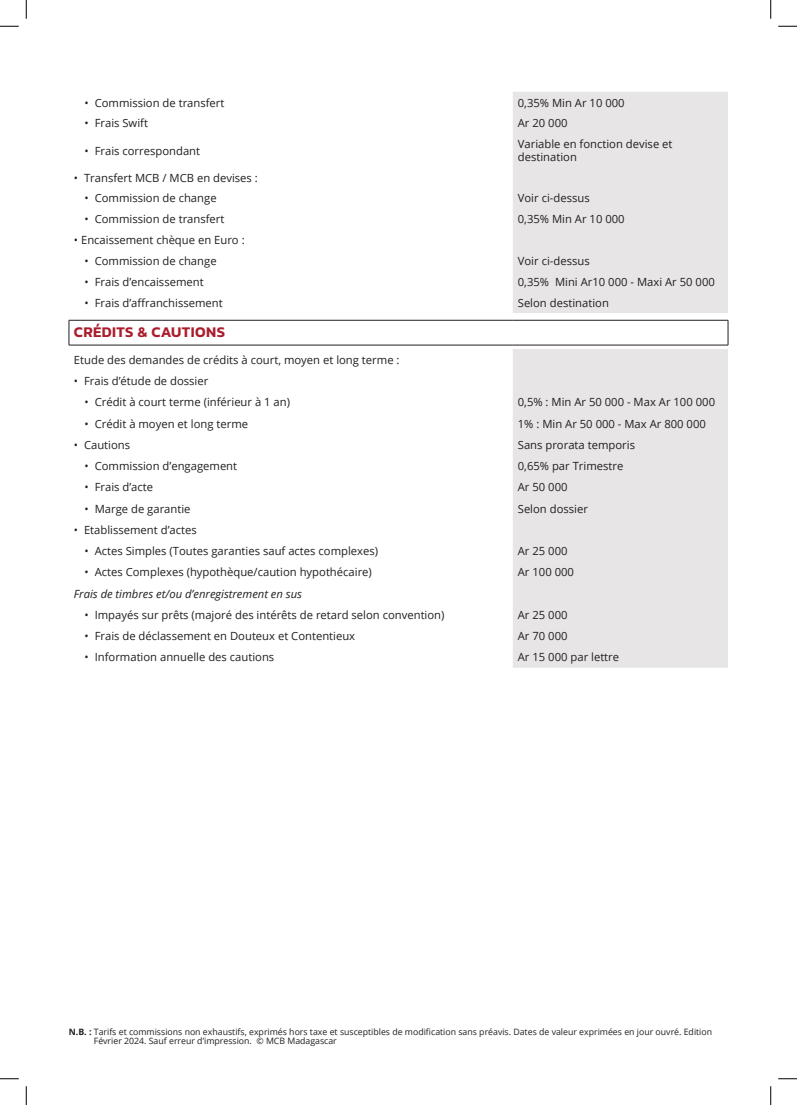
<style>
.page{position:relative;width:797px;height:1105px;background:#fff}
.page>*{position:absolute;margin:0;border:0;box-sizing:border-box;transform-origin:0 0}
.t1{font:600 15px "Kanit";letter-spacing:.025em;color:#aa1d2d}
.t2{font:11.25px/13.5px "Open Sans";color:#231f20}
.t3{font:italic 11.25px "Open Sans";color:#231f20}
.t4{font:8.75px/8.8px "Open Sans";color:#231f20}
.s1{font-weight:700}
</style>
<div class="page">
<div style="left:513px;top:92px;width:215px;height:576px;background:#e7e5e5"></div>
<svg style="left:69px;top:313px;width:659px;height:36px"></svg>
<svg style="left:0;top:25px;width:19px;height:2px"></svg>
<svg style="left:778px;top:25px;width:19px;height:2px"></svg>
<svg style="left:0;top:1078px;width:19px;height:1px"></svg>
<svg style="left:778px;top:1078px;width:19px;height:1px"></svg>
<svg style="left:25px;top:0;width:2px;height:19px"></svg>
<svg style="left:25px;top:1086px;width:2px;height:19px"></svg>
<svg style="left:770px;top:0;width:1px;height:19px"></svg>
<svg style="left:770px;top:1086px;width:1px;height:19px"></svg>
<p class="t2" style="left:85px;top:95px;width:141px">• Commission de transfert</p>
<p class="t2" style="left:518px;top:95px;width:108px">0,35% Min Ar 10 000</p>
<p class="t2" style="left:85px;top:116px;width:65px">• Frais Swift</p>
<p class="t2" style="left:518px;top:116px;width:51px">Ar 20 000</p>
<p class="t2" style="left:85px;top:143px;width:117px">• Frais correspondant</p>
<p class="t2" style="left:518px;top:137px;width:156px">Variable en fonction devise et destination</p>
<p class="t2" style="left:74px;top:170px;width:185px">• Transfert MCB / MCB en devises :</p>
<p class="t2" style="left:85px;top:191px;width:133px">• Commission de change</p>
<p class="t2" style="left:518px;top:191px;width:73px">Voir ci-dessus</p>
<p class="t2" style="left:85px;top:212px;width:141px">• Commission de transfert</p>
<p class="t2" style="left:518px;top:212px;width:108px">0,35% Min Ar 10 000</p>
<p class="t2" style="left:74px;top:233px;width:172px">• Encaissement chèque en Euro :</p>
<p class="t2" style="left:85px;top:254px;width:133px">• Commission de change</p>
<p class="t2" style="left:518px;top:254px;width:73px">Voir ci-dessus</p>
<p class="t2" style="left:85px;top:275px;width:121px">• Frais d’encaissement</p>
<p class="t2" style="left:518px;top:275px;width:198px">0,35% Mini Ar10 000 - Maxi Ar 50 000</p>
<p class="t2" style="left:85px;top:296px;width:140px">• Frais d’affranchissement</p>
<p class="t2" style="left:518px;top:296px;width:93px">Selon destination</p>
<h1 class="t1" style="left:74px;top:321px;width:152px">CRÉDITS &amp; CAUTIONS</h1>
<p class="t2" style="left:74px;top:353px;width:327px">Etude des demandes de crédits à court, moyen et long terme :</p>
<p class="t2" style="left:74px;top:374px;width:136px">• Frais d’étude de dossier</p>
<p class="t2" style="left:85px;top:395px;width:207px">• Crédit à court terme (inférieur à 1 an)</p>
<p class="t2" style="left:518px;top:395px;width:199px">0,5% : Min Ar 50 000 - Max Ar 100 000</p>
<p class="t2" style="left:85px;top:416px;width:165px">• Crédit à moyen et long terme</p>
<p class="t2" style="left:518px;top:416px;width:189px">1% : Min Ar 50 000 - Max Ar 800 000</p>
<p class="t2" style="left:74px;top:438px;width:58px">• Cautions</p>
<p class="t2" style="left:518px;top:438px;width:119px">Sans prorata temporis</p>
<p class="t2" style="left:85px;top:459px;width:154px">• Commission d’engagement</p>
<p class="t2" style="left:518px;top:459px;width:107px">0,65% par Trimestre</p>
<p class="t2" style="left:85px;top:480px;width:70px">• Frais d’acte</p>
<p class="t2" style="left:518px;top:480px;width:51px">Ar 50 000</p>
<p class="t2" style="left:85px;top:501px;width:107px">• Marge de garantie</p>
<p class="t2" style="left:518px;top:501px;width:72px">Selon dossier</p>
<p class="t2" style="left:74px;top:523px;width:124px">• Etablissement d’actes</p>
<p class="t2" style="left:85px;top:544px;width:295px">• Actes Simples (Toutes garanties sauf actes complexes)</p>
<p class="t2" style="left:518px;top:544px;width:51px">Ar 25 000</p>
<p class="t2" style="left:85px;top:565px;width:289px">• Actes Complexes (hypothèque/caution hypothécaire)</p>
<p class="t2" style="left:518px;top:565px;width:58px">Ar 100 000</p>
<p class="t3" style="left:74px;top:586px;width:229px">Frais de timbres et/ou d’enregistrement en sus</p>
<p class="t2" style="left:85px;top:608px;width:361px">• Impayés sur prêts (majoré des intérêts de retard selon convention)</p>
<p class="t2" style="left:518px;top:608px;width:51px">Ar 25 000</p>
<p class="t2" style="left:85px;top:629px;width:272px">• Frais de déclassement en Douteux et Contentieux</p>
<p class="t2" style="left:518px;top:629px;width:51px">Ar 70 000</p>
<p class="t2" style="left:85px;top:650px;width:191px">• Information annuelle des cautions</p>
<p class="t2" style="left:518px;top:650px;width:103px">Ar 15 000 par lettre</p>
<p class="t4" style="left:94px;top:1027px;width:620px;text-indent:-25px"><span class="s1">N.B. :</span> Tarifs et commissions non exhaustifs, exprimés hors taxe et susceptibles de modification sans préavis. Dates de valeur exprimées en jour ouvré. Edition<br>Février 2024. Sauf erreur d’impression. © MCB Madagascar</p>
</div>
